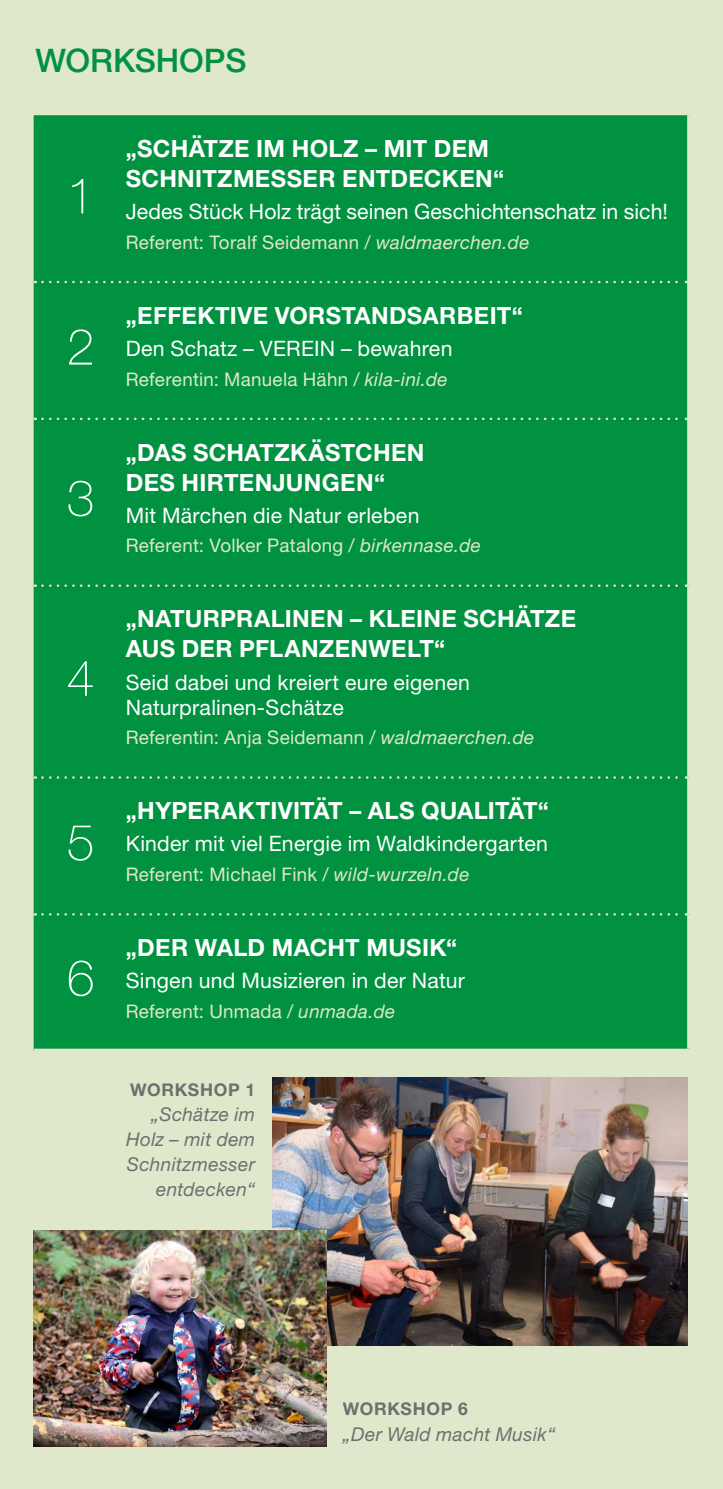
<style>
.page{position:relative;width:723px;height:1489px;background:#fff}
.page>*{position:absolute;margin:0;border:0;box-sizing:border-box;transform-origin:0 0}
.t1{font:100 50px "Helvetica Neue LT Std";color:#fff}
.t2{font:500 32.5px "Helvetica Neue LT Std";color:#009240}
.t3{font:700 23.75px/30px "Helvetica Neue LT Std";letter-spacing:.015em;color:#fff}
.t4{font:21.25px/25px "Helvetica Neue LT Std";letter-spacing:.01em;color:#fff}
.t5{font:italic 19px/25px "Helvetica Neue LT Std";letter-spacing:.02em;color:#6f6f6e;text-align:right}
.t6{font:18.75px "Helvetica Neue LT Std";letter-spacing:.015em;color:#dfe8cb}
.t7{font:700 17.5px "Helvetica Neue LT Std";letter-spacing:.045em;color:#6f6f6e}
.s1{font-style:italic}
</style>
<div class="page">
<div style="left:0;top:0;width:723px;height:1488px;background:#dfe8cb"></div>
<img style="left:272px;top:1077px;width:415px;height:268px">
<div style="left:34px;top:115px;width:653px;height:933px;background:#009240"></div>
<hr style="left:35px;top:281px;width:651px;height:2px;background:#009240">
<hr style="left:35px;top:417px;width:651px;height:3px;background:#009240">
<hr style="left:35px;top:776px;width:651px;height:2px;background:#009240">
<hr style="left:35px;top:584px;width:651px;height:3px;background:#009240">
<hr style="left:35px;top:913px;width:651px;height:2px;background:#009240">
<svg style="left:42px;top:281px;width:645px;height:2px"></svg>
<svg style="left:42px;top:417px;width:645px;height:3px"></svg>
<svg style="left:42px;top:776px;width:645px;height:2px"></svg>
<svg style="left:42px;top:584px;width:645px;height:3px"></svg>
<svg style="left:42px;top:913px;width:645px;height:2px"></svg>
<img style="left:34px;top:1230px;width:293px;height:216px">
<h2 class="t2" style="left:35px;top:41px;width:212px">WORKSHOPS</h2>
<h1 class="t1" style="left:67px;top:167px;width:29px">1</h1>
<h1 class="t1" style="left:67px;top:318px;width:29px">2</h1>
<h1 class="t1" style="left:67px;top:469px;width:29px">3</h1>
<h1 class="t1" style="left:67px;top:649px;width:29px">4</h1>
<h1 class="t1" style="left:67px;top:813px;width:29px">5</h1>
<h1 class="t1" style="left:67px;top:949px;width:29px">6</h1>
<p class="t3" style="left:126px;top:133px;width:380px">„SCHÄTZE IM HOLZ – MIT DEM<br>SCHNITZMESSER ENTDECKEN“</p>
<p class="t4" style="left:126px;top:199px;width:543px">Jedes Stück Holz trägt seinen Geschichtenschatz in sich!</p>
<p class="t6" style="left:126px;top:231px;width:405px">Referent: Toralf Seidemann / <span class="s1">waldmaerchen.de</span></p>
<p class="t3" style="left:126px;top:300px;width:398px">„EFFEKTIVE VORSTANDSARBEIT“</p>
<p class="t4" style="left:126px;top:335px;width:328px">Den Schatz – VEREIN – bewahren</p>
<p class="t6" style="left:126px;top:367px;width:323px">Referentin: Manuela Hähn / <span class="s1">kila-ini.de</span></p>
<p class="t3" style="left:126px;top:436px;width:300px">„DAS SCHATZKÄSTCHEN<br>DES HIRTENJUNGEN“</p>
<p class="t4" style="left:126px;top:502px;width:295px">Mit Märchen die Natur erleben</p>
<p class="t6" style="left:126px;top:534px;width:357px">Referent: Volker Patalong / <span class="s1">birkennase.de</span></p>
<p class="t3" style="left:126px;top:603px;width:452px">„NATURPRALINEN – KLEINE SCHÄTZE<br>AUS DER PFLANZENWELT“</p>
<p class="t4" style="left:126px;top:669px;width:346px">Seid dabei und kreiert eure eigenen<br>Naturpralinen-Schätze</p>
<p class="t6" style="left:126px;top:726px;width:410px">Referentin: Anja Seidemann / <span class="s1">waldmaerchen.de</span></p>
<p class="t3" style="left:126px;top:795px;width:425px">„HYPERAKTIVITÄT – ALS QUALITÄT“</p>
<p class="t4" style="left:126px;top:831px;width:424px">Kinder mit viel Energie im Waldkindergarten</p>
<p class="t6" style="left:126px;top:863px;width:345px">Referent: Michael Fink / <span class="s1">wild-wurzeln.de</span></p>
<p class="t3" style="left:126px;top:932px;width:333px">„DER WALD MACHT MUSIK“</p>
<p class="t4" style="left:126px;top:967px;width:341px">Singen und Musizieren in der Natur</p>
<p class="t6" style="left:126px;top:999px;width:271px">Referent: Unmada / <span class="s1">unmada.de</span></p>
<p class="t7" style="left:130px;top:1078px;width:127px">WORKSHOP 1</p>
<p class="t5" style="left:126px;top:1101px;width:130px">„Schätze im<br>Holz – mit dem<br>Schnitzmesser entdecken“</p>
<p class="t7" style="left:343px;top:1398px;width:127px">WORKSHOP 6</p>
<p class="t5" style="left:343px;top:1420px;width:214px">„Der Wald macht Musik“</p>
</div>
